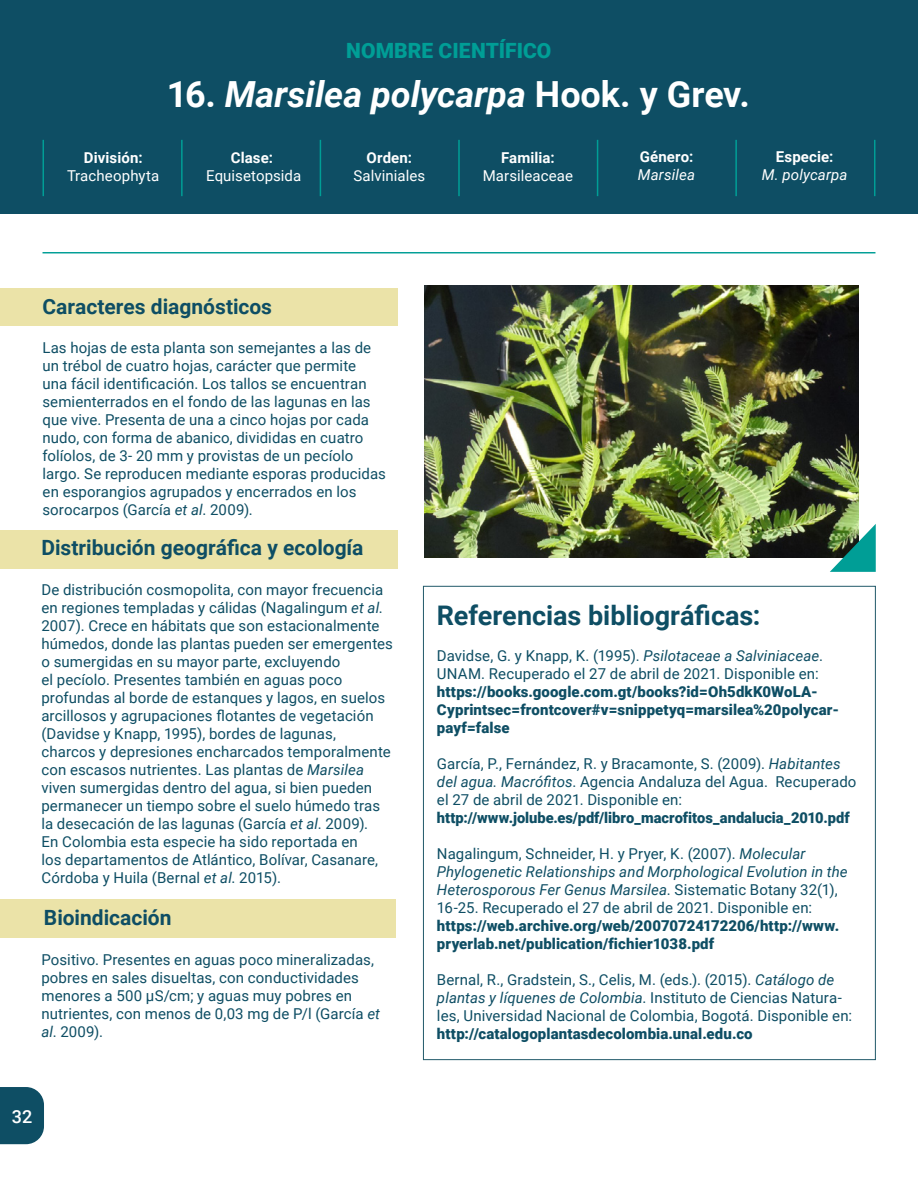
<style>
.page{position:relative;width:918px;height:1188px;background:#fff}
.page>*{position:absolute;margin:0;border:0;box-sizing:border-box;transform-origin:0 0}
.TituloFichasPrin{font:italic 700 36px "Roboto";color:#fff}
.Titulos_1{font:700 27px "Roboto";color:#0e4e64}
.SubtilulosFichas{font:700 21px "Roboto";color:#0e4e64}
.SubtilulosFichas-2{font:900 21px "Roboto";letter-spacing:.005em;color:#009e96}
.t1{font:500 18px "Roboto";color:#fff}
.Texto_General_1_-_Az{font:15px/18px "Roboto";letter-spacing:.005em;color:#0e4e64}
.Texto_General_1_-_Az-2{font:900 15px/18px "Roboto";letter-spacing:.005em;color:#0e4e64}
.Texto_General_1_-_Bl{font:15px "Roboto";letter-spacing:.005em;color:#fff}
.Texto_General_1_-_Bl-2{font:700 15px "Roboto";letter-spacing:.005em;color:#fff}
.Texto_General_1_-_Bl-3{font:italic 15px "Roboto";letter-spacing:.01em;color:#fff}
.s1{font-style:normal}
.s2{font-style:italic}
.s3{font-weight:900}
</style>
<div class="page">
<div style="left:0;top:289px;width:397px;height:37px;background:#ebe3a8"></div>
<div style="left:0;top:0;width:918px;height:213px;background:#0e4e64"></div>
<hr style="left:43px;top:252px;width:832px;height:1px;background:#009e96">
<div style="left:0;top:531px;width:397px;height:38px;background:#ebe3a8"></div>
<div style="left:0;top:899px;width:396px;height:38px;background:#ebe3a8"></div>
<hr style="left:181px;top:140px;width:2px;height:56px;background:#009e96">
<hr style="left:43px;top:140px;width:1px;height:56px;background:#009e96">
<hr style="left:458px;top:140px;width:2px;height:56px;background:#009e96">
<hr style="left:320px;top:140px;width:1px;height:56px;background:#009e96">
<hr style="left:597px;top:140px;width:1px;height:56px;background:#009e96">
<hr style="left:735px;top:140px;width:2px;height:56px;background:#009e96">
<hr style="left:874px;top:140px;width:1px;height:56px;background:#009e96">
<img style="left:425px;top:286px;width:434px;height:271px">
<svg style="left:830px;top:524px;width:46px;height:48px;background:#409880"></svg>
<div style="left:0;top:1087px;width:44px;height:57px;background:#0e4e64"></div>
<p class="SubtilulosFichas-2" style="left:346px;top:35px;width:207px">NOMBRE CIENTÍFICO</p>
<p class="TituloFichasPrin" style="left:167px;top:69px;width:585px"><span class="s1">16.</span> Marsilea polycarpa <span class="s1">Hook. y Grev.</span></p>
<p class="Texto_General_1_-_Bl-2" style="left:84px;top:147px;width:60px">División:</p>
<p class="Texto_General_1_-_Bl" style="left:67px;top:165px;width:94px">Tracheophyta</p>
<p class="Texto_General_1_-_Bl-2" style="left:231px;top:147px;width:44px">Clase:</p>
<p class="Texto_General_1_-_Bl" style="left:206px;top:165px;width:97px">Equisetopsida</p>
<p class="Texto_General_1_-_Bl-2" style="left:367px;top:147px;width:47px">Orden:</p>
<p class="Texto_General_1_-_Bl" style="left:353px;top:165px;width:73px">Salviniales</p>
<p class="Texto_General_1_-_Bl-2" style="left:501px;top:147px;width:55px">Familia:</p>
<p class="Texto_General_1_-_Bl" style="left:483px;top:165px;width:92px">Marsileaceae</p>
<p class="Texto_General_1_-_Bl-2" style="left:640px;top:146px;width:55px">Género:</p>
<p class="Texto_General_1_-_Bl-3" style="left:638px;top:164px;width:59px">Marsilea</p>
<p class="Texto_General_1_-_Bl-2" style="left:776px;top:146px;width:59px">Especie:</p>
<p class="Texto_General_1_-_Bl-3" style="left:762px;top:164px;width:87px">M. polycarpa</p>
<p class="SubtilulosFichas" style="left:43px;top:292px;width:231px">Caracteres diagnósticos</p>
<p class="Texto_General_1_-_Az" style="left:43px;top:338px;width:345px">Las hojas de esta planta son semejantes a las de un trébol de cuatro hojas, carácter que permite<br>una fácil identificación. Los tallos se encuentran semienterrados en el fondo de las lagunas en las que vive. Presenta de una a cinco hojas por cada nudo, con forma de abanico, divididas en cuatro folíolos, de 3- 20 mm y provistas de un pecíolo largo. Se reproducen mediante esporas producidas en esporangios agrupados y encerrados en los sorocarpos (García <span class="s2">et al</span>. 2009).</p>
<p class="SubtilulosFichas" style="left:41px;top:533px;width:324px">Distribución geográfica y ecología</p>
<p class="Texto_General_1_-_Az" style="left:41px;top:580px;width:353px">De distribución cosmopolita, con mayor frecuencia en regiones templadas y cálidas (Nagalingum <span class="s2">et al</span>.<br>2007). Crece en hábitats que son estacionalmente húmedos, donde las plantas pueden ser emergentes o sumergidas en su mayor parte, excluyendo<br>el pecíolo. Presentes también en aguas poco profundas al borde de estanques y lagos, en suelos arcillosos y agrupaciones flotantes de vegetación (Davidse y Knapp, 1995), bordes de lagunas, charcos y depresiones encharcados temporalmente con escasos nutrientes. Las plantas de <span class="s2">Marsilea </span>viven sumergidas dentro del agua, si bien pueden permanecer un tiempo sobre el suelo húmedo tras la desecación de las lagunas (García <span class="s2">et al</span>. 2009).<br>En Colombia esta especie ha sido reportada en<br>los departamentos de Atlántico, Bolívar, Casanare, Córdoba y Huila (Bernal <span class="s2">et al</span>. 2015).</p>
<p class="SubtilulosFichas" style="left:44px;top:903px;width:129px">Bioindicación</p>
<p class="Texto_General_1_-_Az" style="left:41px;top:950px;width:340px">Positivo. Presentes en aguas poco mineralizadas, pobres en sales disueltas, con conductividades menores a 500 μS/cm; y aguas muy pobres en nutrientes, con menos de 0,03 mg de P/l (García <span class="s2">et al</span>. 2009).</p>
<p class="t1" style="left:12px;top:1104px;width:22px">32</p>
<p class="Titulos_1" style="left:437px;top:596px;width:325px">Referencias bibliográficas:</p>
<p class="Texto_General_1_-_Az" style="left:437px;top:646px;width:388px">Davidse, G. y Knapp, K. (1995). <span class="s2">Psilotaceae a Salviniaceae</span>.<br>UNAM. Recuperado el 27 de abril de 2021. Disponible en:</p>
<p class="Texto_General_1_-_Az-2" style="left:437px;top:682px;width:404px">https://books.google.com.gt/books?id=Oh5dkK0WoLA-<br>Cyprintsec=frontcover#v=snippetyq=marsilea%20polycar&shy;payf=false</p>
<p class="Texto_General_1_-_Az" style="left:437px;top:754px;width:421px">García, P., Fernández, R. y Bracamonte, S. (2009). <span class="s2">Habitantes del agua. Macrófitos</span>. Agencia Andaluza del Agua. Recuperado el 27 de abril de 2021. Disponible en: <span class="s3">http://www.jolube.es/pdf/libro_macrofitos_andalucia_2010.pdf</span></p>
<p class="Texto_General_1_-_Az" style="left:437px;top:844px;width:412px">Nagalingum, Schneider, H. y Pryer, K. (2007). <span class="s2">Molecular Phylogenetic Relationships and Morphological Evolution in the Heterosporous Fer Genus Marsilea</span>. Sistematic Botany 32(1), 16-25. Recuperado el 27 de abril de 2021. Disponible en: <span class="s3">https://web.archive.org/web/20070724172206/http://www. pryerlab.net/publication/fichier1038.pdf</span></p>
<p class="Texto_General_1_-_Az" style="left:437px;top:970px;width:417px">Bernal, R., Gradstein, S., Celis, M. (eds.). (2015). <span class="s2">Catálogo de plantas y líquenes de Colombia</span>. Instituto de Ciencias Natura&shy;les, Universidad Nacional de Colombia, Bogotá. Disponible en: <span class="s3">http://catalogoplantasdecolombia.unal.edu.co</span></p>
</div>
